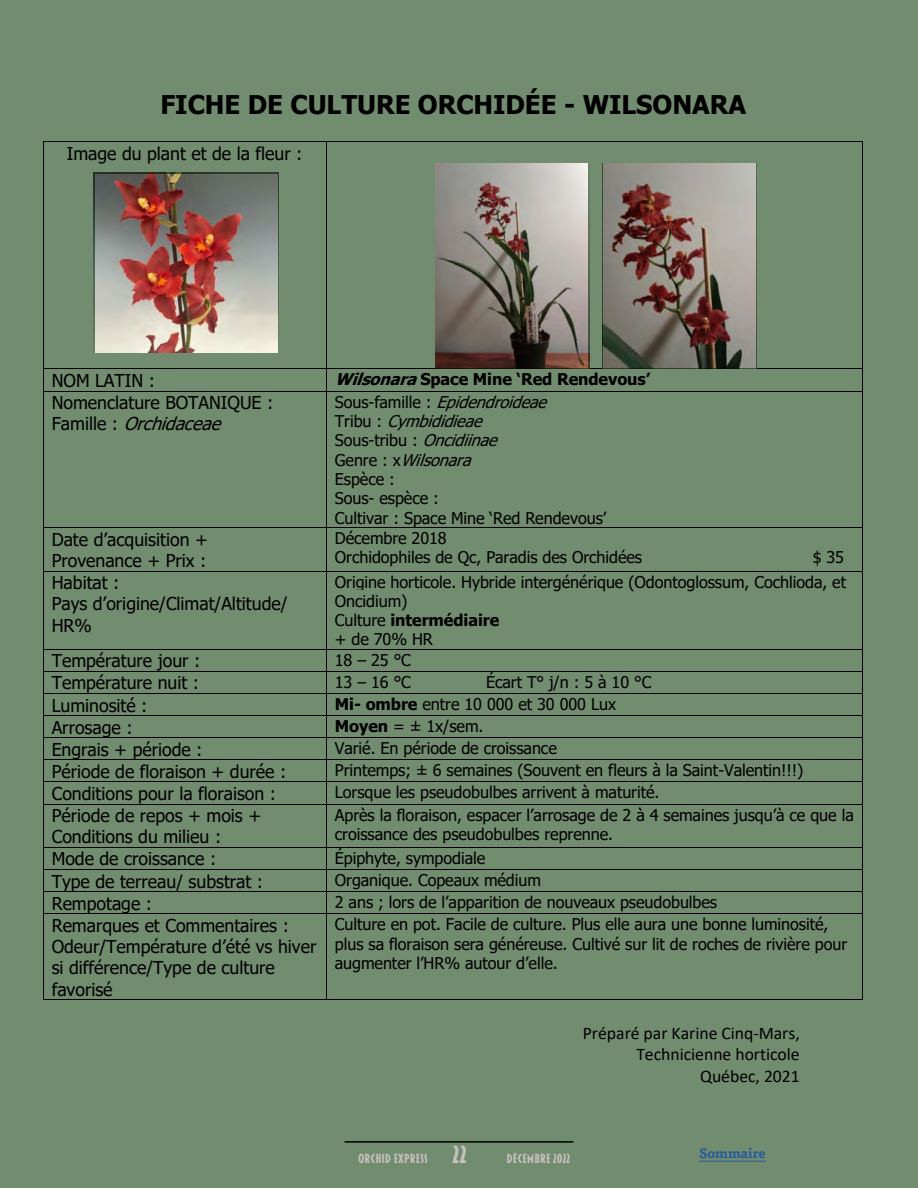
<style>
.page{position:relative;width:918px;height:1188px;background:#728c70}
.page>*{position:absolute;margin:0;border:0;box-sizing:border-box;transform-origin:0 0}
.t1{font:700 25.8px "Tahoma";letter-spacing:-.005em;color:#000}
.t2{font:17.7px/21.1px "Tahoma";color:#000}
.t3{font:17.7px/21.6px "Calibri";color:#000;text-align:right}
.t4{font:16.2px/19.2px "Tahoma";letter-spacing:-.005em;color:#000}
.t5{font:700 16.2px "Tahoma";letter-spacing:-.005em;color:#000}
.t6{font:700 13.5px "Blakely";color:#c7c1bf}
.t7{font:700 13.5px "Tisa Pro";color:#275b9b}
.s1{font-style:italic}
.s2{font-weight:700}
.s3{font-size:25.5px}
</style>
<div class="page">
<hr style="left:44px;top:141px;width:282px;height:1px;background:#000">
<hr style="left:327px;top:141px;width:536px;height:1px;background:#000">
<hr style="left:43px;top:142px;width:1px;height:226px;background:#000">
<hr style="left:326px;top:142px;width:1px;height:226px;background:#000">
<hr style="left:863px;top:142px;width:1px;height:226px;background:#000">
<hr style="left:44px;top:368px;width:282px;height:1px;background:#000">
<hr style="left:327px;top:368px;width:536px;height:1px;background:#000">
<div style="left:521px;top:392px;width:25px;height:19px;background:#6e886d"></div>
<svg style="left:43px;top:368px;width:1px;height:24px"></svg>
<hr style="left:44px;top:391px;width:282px;height:1px;background:#000">
<svg style="left:326px;top:368px;width:1px;height:24px"></svg>
<hr style="left:327px;top:391px;width:536px;height:1px;background:#000">
<hr style="left:43px;top:392px;width:1px;height:135px;background:#000">
<hr style="left:326px;top:392px;width:1px;height:135px;background:#000">
<hr style="left:863px;top:392px;width:1px;height:135px;background:#000">
<hr style="left:44px;top:527px;width:282px;height:1px;background:#000">
<hr style="left:327px;top:527px;width:536px;height:1px;background:#000">
<hr style="left:43px;top:528px;width:1px;height:43px;background:#000">
<hr style="left:326px;top:528px;width:1px;height:43px;background:#000">
<hr style="left:863px;top:528px;width:1px;height:43px;background:#000">
<hr style="left:44px;top:571px;width:282px;height:1px;background:#000">
<hr style="left:327px;top:571px;width:536px;height:1px;background:#000">
<hr style="left:43px;top:571px;width:1px;height:78px;background:#000">
<hr style="left:326px;top:571px;width:1px;height:78px;background:#000">
<hr style="left:863px;top:571px;width:1px;height:78px;background:#000">
<hr style="left:44px;top:649px;width:282px;height:1px;background:#000">
<hr style="left:327px;top:649px;width:536px;height:1px;background:#000">
<hr style="left:44px;top:671px;width:282px;height:1px;background:#000">
<hr style="left:327px;top:671px;width:536px;height:1px;background:#000">
<hr style="left:44px;top:693px;width:282px;height:1px;background:#000">
<hr style="left:327px;top:693px;width:536px;height:1px;background:#000">
<hr style="left:44px;top:715px;width:282px;height:1px;background:#000">
<hr style="left:327px;top:715px;width:536px;height:1px;background:#000">
<hr style="left:44px;top:737px;width:282px;height:1px;background:#000">
<hr style="left:327px;top:737px;width:536px;height:1px;background:#000">
<hr style="left:44px;top:759px;width:282px;height:1px;background:#000">
<hr style="left:327px;top:759px;width:536px;height:1px;background:#000">
<hr style="left:44px;top:781px;width:282px;height:1px;background:#000">
<hr style="left:327px;top:781px;width:536px;height:1px;background:#000">
<svg style="left:43px;top:649px;width:1px;height:156px"></svg>
<hr style="left:44px;top:804px;width:282px;height:1px;background:#000">
<svg style="left:326px;top:649px;width:1px;height:156px"></svg>
<hr style="left:327px;top:804px;width:536px;height:1px;background:#000">
<hr style="left:43px;top:805px;width:1px;height:42px;background:#000">
<hr style="left:326px;top:805px;width:1px;height:42px;background:#000">
<hr style="left:863px;top:805px;width:1px;height:42px;background:#000">
<hr style="left:44px;top:847px;width:282px;height:1px;background:#000">
<hr style="left:327px;top:847px;width:536px;height:1px;background:#000">
<hr style="left:44px;top:869px;width:282px;height:1px;background:#000">
<hr style="left:327px;top:869px;width:536px;height:1px;background:#000">
<hr style="left:44px;top:891px;width:282px;height:1px;background:#000">
<hr style="left:327px;top:891px;width:536px;height:1px;background:#000">
<svg style="left:43px;top:847px;width:1px;height:67px"></svg>
<hr style="left:44px;top:914px;width:282px;height:1px;background:#000">
<svg style="left:326px;top:847px;width:1px;height:67px"></svg>
<hr style="left:327px;top:914px;width:536px;height:1px;background:#000">
<hr style="left:43px;top:914px;width:1px;height:85px;background:#000">
<hr style="left:44px;top:999px;width:282px;height:1px;background:#000">
<hr style="left:326px;top:914px;width:1px;height:85px;background:#000">
<hr style="left:327px;top:999px;width:536px;height:1px;background:#000">
<hr style="left:863px;top:914px;width:1px;height:85px;background:#000">
<img style="left:93px;top:173px;width:185px;height:179px">
<img style="left:435px;top:163px;width:154px;height:205px">
<img style="left:603px;top:163px;width:154px;height:205px">
<hr style="left:345px;top:1141px;width:228px;height:2px;background:#000">
<hr style="left:699px;top:1161px;width:67px;height:1px;background:#275b9b">
<h1 class="t1" style="left:160px;top:87px;width:587px">FICHE DE CULTURE ORCHIDÉE - WILSONARA</h1>
<p class="t2" style="left:67px;top:144px;width:237px">Image du plant et de la fleur :</p>
<p class="t2" style="left:52px;top:371px;width:105px">NOM LATIN :</p>
<p class="t5" style="left:335px;top:368px;width:317px"><span class="s1">Wilsonara</span>Space Mine ‘Red Rendevous’</p>
<p class="t2" style="left:52px;top:393px;width:223px">Nomenclature BOTANIQUE :<br>F a m i l l e : <span class="s1">Orchidaceae</span></p>
<p class="t4" style="left:335px;top:393px;width:273px">S o u s - f a m i l l e : <span class="s1">Epidendroideae<br></span>T r i b u : <span class="s1">Cymbididieae<br></span>Sous-tribu : <span class="s1">Oncidiinae<br></span>G e n r e : x <span class="s1">Wilsonara<br></span>Espèce :<br>Sous- espèce :<br>Cultivar : Space Mine ‘Red Rendevous’</p>
<p class="t2" style="left:52px;top:530px;width:158px">Date d’acquisition +<br>Provenance + Prix :</p>
<p class="t4" style="left:335px;top:530px;width:309px">Décembre 2018<br>Orchidophiles de Qc, Paradis des Orchidées</p>
<p class="t4" style="left:813px;top:549px;width:33px">$ 35</p>
<p class="t2" style="left:52px;top:573px;width:237px">Habitat :<br>Pays d’origine/Climat/Altitude/<br>HR%</p>
<p class="t4" style="left:335px;top:573px;width:513px">Origine horticole. Hybride intergénérique (Odontoglossum, Cochlioda, et<br>Oncidium)<br>Culture <span class="s2">intermédiaire<br></span>+ de 70% HR</p>
<p class="t2" style="left:52px;top:651px;width:150px">Température jour :</p>
<p class="t4" style="left:335px;top:651px;width:78px">18 – 25 °C</p>
<p class="t2" style="left:52px;top:673px;width:149px">Température nuit :</p>
<p class="t4" style="left:335px;top:673px;width:78px">13 – 16 °C</p>
<p class="t4" style="left:486px;top:673px;width:167px">Écart T° j/n : 5 à 10 °C</p>
<p class="t2" style="left:52px;top:696px;width:97px">Luminosité :</p>
<p class="t4" style="left:335px;top:696px;width:283px"><span class="s2">Mi- ombre</span> entre 10 000 et 30 000 Lux</p>
<p class="t2" style="left:52px;top:718px;width:82px">Arrosage :</p>
<p class="t4" style="left:335px;top:718px;width:150px"><span class="s2">Moyen</span> = ± 1x/sem.</p>
<p class="t2" style="left:52px;top:740px;width:152px">Engrais + période :</p>
<p class="t4" style="left:335px;top:739px;width:224px">Varié. En période de croissance</p>
<p class="t2" style="left:52px;top:762px;width:236px">Période de floraison + durée :</p>
<p class="t4" style="left:335px;top:762px;width:470px">Printemps; ± 6 semaines (Souvent en fleurs à la Saint-Valentin!!!)</p>
<p class="t2" style="left:52px;top:784px;width:226px">Conditions pour la floraison :</p>
<p class="t4" style="left:335px;top:784px;width:326px">Lorsque les pseudobulbes arrivent à maturité.</p>
<p class="t2" style="left:52px;top:806px;width:211px">Période de repos + mois +<br>Conditions du milieu :</p>
<p class="t4" style="left:335px;top:806px;width:521px">Après la floraison, espacer l’arrosage de 2 à 4 semaines jusqu’à ce que la croissance des pseudobulbes reprenne.</p>
<p class="t2" style="left:52px;top:849px;width:166px">Mode de croissance :</p>
<p class="t4" style="left:335px;top:849px;width:152px">Épiphyte, sympodiale</p>
<p class="t2" style="left:52px;top:872px;width:213px">Type de terreau/ substrat :</p>
<p class="t4" style="left:335px;top:872px;width:208px">Organique. Copeaux médium</p>
<p class="t2" style="left:52px;top:894px;width:102px">Rempotage :</p>
<p class="t4" style="left:335px;top:894px;width:384px">2 ans ; lors de l’apparition de nouveaux pseudobulbes</p>
<p class="t2" style="left:52px;top:916px;width:266px">Remarques et Commentaires :<br>Odeur/Température d’été vs hiver si différence/Type de culture favorisé</p>
<p class="t4" style="left:335px;top:916px;width:514px">Culture en pot. Facile de culture. Plus elle aura une bonne luminosité, plus sa floraison sera généreuse. Cultivé sur lit de roches de rivière pour augmenter l’HR% autour d’elle.</p>
<p class="t3" style="left:583px;top:1022px;width:218px">Préparé par Karine Cinq-Mars,<br>Technicienne horticole<br>Québec, 2021</p>
<p class="t6" style="left:358px;top:1152px;width:111px">ORCHID EXPRESS <span class="s3">22</span></p>
<p class="t6" style="left:507px;top:1152px;width:65px">DÉCEMBRE 2022</p>
<p class="t7" style="left:699px;top:1143px;width:68px">Sommaire</p>
</div>
